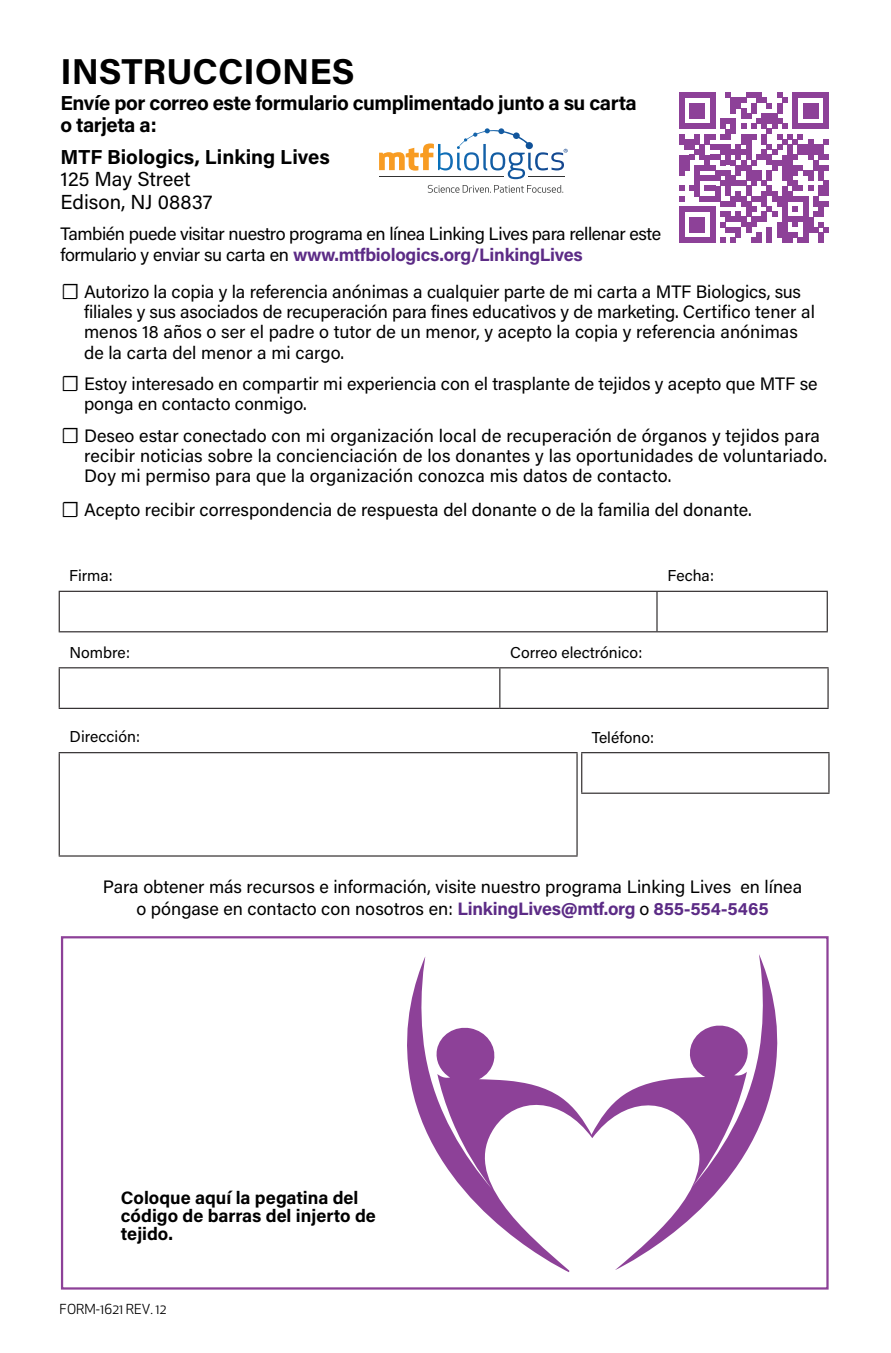
<style>
.page{position:relative;width:891px;height:1353px;background:#fff}
.page>*{position:absolute;margin:0;border:0;box-sizing:border-box;transform-origin:0 0}
.t1{font:700 36px "Acumin Pro";color:#000}
.t2{font:700 20.25px/22.5px "Acumin Pro";letter-spacing:-.02em;color:#000}
.t3{font:20.25px/22.5px "Acumin Pro";color:#000}
.t4{font:18px/20.2px "Acumin Pro";color:#000}
.t5{font:18px/20.2px "Acumin Pro";letter-spacing:-.025em;color:#000}
.t6{font:700 18px/18px "Acumin Pro";color:#000}
.t7{font:15.75px "Acumin Pro";color:#000}
.t8{font:13.5px "Apex New";color:#000}
.s1{font-weight:700}
.s2{font-weight:700;color:#5c2b86}
</style>
<div class="page">
<hr style="left:59px;top:752px;width:519px;height:1px;background:#231f20">
<hr style="left:59px;top:753px;width:1px;height:102px;background:#231f20">
<hr style="left:576px;top:753px;width:2px;height:102px;background:#231f20">
<hr style="left:59px;top:855px;width:519px;height:1px;background:#231f20">
<svg style="left:407px;top:954px;width:371px;height:318px"></svg>
<hr style="left:59px;top:592px;width:1px;height:39px;background:#231f20">
<hr style="left:656px;top:592px;width:2px;height:39px;background:#231f20">
<hr style="left:827px;top:592px;width:1px;height:39px;background:#231f20">
<hr style="left:59px;top:631px;width:598px;height:1px;background:#231f20">
<hr style="left:657px;top:631px;width:171px;height:1px;background:#231f20">
<hr style="left:59px;top:591px;width:598px;height:1px;background:#231f20">
<hr style="left:657px;top:591px;width:171px;height:1px;background:#231f20">
<svg style="left:428px;top:185px;width:135px;height:8px"></svg>
<svg style="left:379px;top:128px;width:189px;height:51px"></svg>
<hr style="left:828px;top:668px;width:1px;height:40px;background:#231f20">
<hr style="left:59px;top:667px;width:441px;height:1px;background:#231f20">
<hr style="left:59px;top:668px;width:1px;height:40px;background:#231f20">
<hr style="left:59px;top:708px;width:441px;height:1px;background:#231f20">
<hr style="left:500px;top:667px;width:329px;height:1px;background:#231f20">
<hr style="left:499px;top:668px;width:1px;height:40px;background:#231f20">
<hr style="left:500px;top:708px;width:329px;height:1px;background:#231f20">
<svg style="left:679px;top:93px;width:150px;height:150px"></svg>
<div style="left:61px;top:936px;width:768px;height:353px;border:2px solid #8d4198"></div>
<hr style="left:581px;top:752px;width:249px;height:1px;background:#231f20">
<hr style="left:581px;top:753px;width:1px;height:39px;background:#231f20">
<hr style="left:828px;top:753px;width:2px;height:39px;background:#231f20">
<hr style="left:581px;top:792px;width:249px;height:2px;background:#231f20">
<p class="t1" style="left:61px;top:46px;width:296px">INSTRUCCIONES</p>
<p class="t2" style="left:61px;top:91px;width:578px">Envíe por correo este formulario cumplimentado junto a su carta o tarjeta :a</p>
<p class="t3" style="left:61px;top:145px;width:271px"><span class="s1">MTF Biologics, Linking Lives<br></span>125 May Street<br>Edison, NJ 08837</p>
<p class="t5" style="left:61px;top:223px;width:602px">También puede visitar nuestro programa en línea Linking Lives para rellenar este formulario y enviar su carta en <span class="s2">www.mtfbiologics.org/LinkingLives</span></p>
<p class="t4" style="left:84px;top:281px;width:732px;text-indent:-23px">☐ Autorizo la copia lay referencia anónimas a cualquier parte de mi carta a MTF Biologics, sus filiales y sus asociados de recuperación para fines educativos y de marketing. Certifico tener al menos 18 años o ser el padre o tutor de un menor y, acepto la copia y referencia anónimas de la carta del menor a mi cargo.</p>
<p class="t4" style="left:84px;top:373px;width:735px;text-indent:-23px">☐ Estoy interesado en compartir mi experiencia con el trasplante de tejidos y acepto que MTF se ponga en contacto conmigo.</p>
<p class="t4" style="left:84px;top:425px;width:745px;text-indent:-23px">☐ Deseo estar conectado con mi organización local de recuperación de órganos y tejidos para recibir noticias sobre la concienciación de los donantes y las oportunidades de voluntariado.<br>Doy mi permiso para que la organización conozca mis datos de contacto.</p>
<p class="t4" style="left:61px;top:499px;width:692px">☐ Acepto recibir correspondencia de respuesta del donante o de la familia del donante.</p>
<p class="t7" style="left:69px;top:564px;width:45px">Firma:</p>
<p class="t7" style="left:668px;top:564px;width:48px">Fecha:</p>
<p class="t7" style="left:69px;top:641px;width:62px">Nombre:</p>
<p class="t7" style="left:510px;top:641px;width:134px">Correo electrónico:</p>
<p class="t7" style="left:70px;top:726px;width:72px">Dirección:</p>
<p class="t7" style="left:592px;top:726px;width:64px">Teléfono:</p>
<p class="t4" style="left:136px;top:875px;width:634px;line-height:22.5px;text-indent:-34px">Para obtener más recursos e información, visite nuestro programa Linking Lives<br>o póngase en contacto con nosotros en: <span class="s2">LinkingLives@mtf.org</span> o <span class="s2">855-554-5465</span></p>
<p class="t4" style="left:740px;top:876px;width:63px">en línea</p>
<p class="t6" style="left:121px;top:1188px;width:257px">Coloque aquí la pegatina del código de barras del injerto de tejido.</p>
<p class="t8" style="left:60px;top:1300px;width:108px">FORM-1621 REV 12.</p>
</div>
